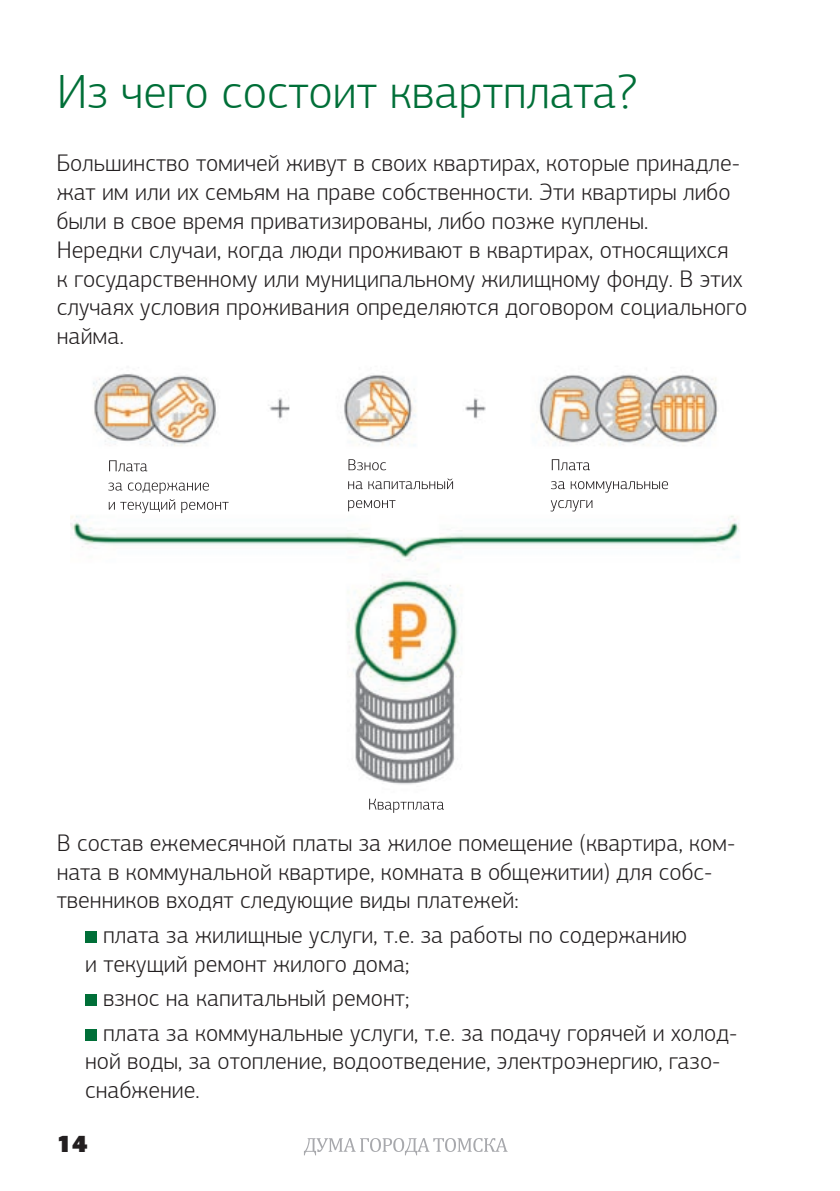
<style>
.page{position:relative;width:840px;height:1191px;background:#fff}
.page>*{position:absolute;margin:0;border:0;box-sizing:border-box;transform-origin:0 0}
.t1{font:300 48px "PF Agora Sans Pro";color:#006f38}
.t2{font:300 24px/28.8px "PF Agora Sans Pro";color:#231f20}
.t3{font:900 24px "PF Agora Sans Pro";color:#231f20}
</style>
<div class="page">
<svg style="left:304px;top:1138px;width:203px;height:17px"></svg>
<img style="left:70px;top:374px;width:669px;height:411px">
<div style="left:85px;top:931px;width:12px;height:11px;background:#006f38"></div>
<div style="left:85px;top:994px;width:12px;height:12px;background:#006f38"></div>
<div style="left:85px;top:1029px;width:12px;height:11px;background:#006f38"></div>
<svg style="left:369px;top:798px;width:75px;height:15px"></svg>
<svg style="left:348px;top:459px;width:38px;height:11px"></svg>
<svg style="left:348px;top:481px;width:14px;height:8px"></svg>
<svg style="left:368px;top:478px;width:85px;height:11px"></svg>
<svg style="left:348px;top:500px;width:47px;height:11px"></svg>
<svg style="left:551px;top:459px;width:38px;height:11px"></svg>
<svg style="left:550px;top:481px;width:14px;height:8px"></svg>
<svg style="left:570px;top:481px;width:97px;height:11px"></svg>
<svg style="left:550px;top:500px;width:42px;height:11px"></svg>
<svg style="left:109px;top:460px;width:38px;height:11px"></svg>
<svg style="left:108px;top:482px;width:120px;height:31px"></svg>
<h1 class="t1" style="left:57px;top:64px;width:581px">Из чего состоит квартплата?</h1>
<p class="t2" style="left:57px;top:149px;width:691px">Большинство томичей живут в своих квартирах, которые принадле&shy;жат им или их семьям на праве собственности. Эти квартиры либо были в свое время приватизированы, либо позже куплены.<br>Нередки случаи, когда люди проживают в квартирах, относящихся<br>к государственному или муниципальному жилищному фонду. В этих случаях условия проживания определяются договором социального найма.</p>
<p class="t2" style="left:57px;top:828px;width:680px">В состав ежемесячной платы за жилое помещение (квартира, ком&shy;ната в коммунальной квартире, комната в общежитии) для собс&shy;твенников входят следующие виды платежей:</p>
<p class="t2" style="left:85px;top:920px;width:603px;text-indent:18px">плата за жилищные услуги, т.е. за работы по содержанию и текущий ремонт жилого дома;</p>
<p class="t2" style="left:103px;top:981px;width:635px;line-height:34.4px">взнос на капитальный ремонт;<br>плата за коммунальные услуги, т.е. за подачу горячей и холод-</p>
<p class="t2" style="left:85px;top:1047px;width:636px">ной воды, за отопление, водоотведение, электроэнергию, газо&shy;снабжение.</p>
<p class="t3" style="left:57px;top:1127px;width:16px">14</p>
</div>
